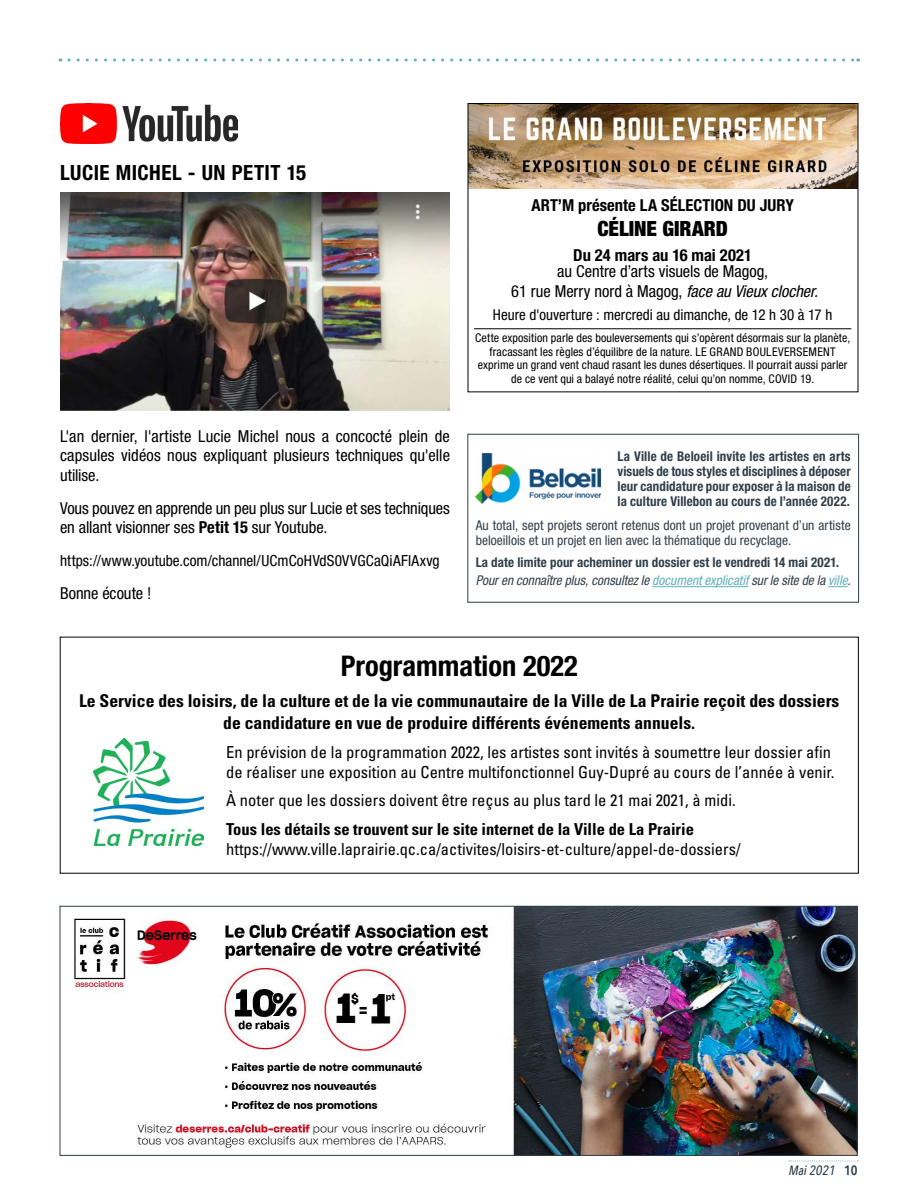
<style>
.page{position:relative;width:918px;height:1188px;background:#fff}
.page>*{position:absolute;margin:0;border:0;box-sizing:border-box;transform-origin:0 0}
.t1{font:700 condensed 28.5px "Helvetica Neue LT Pro";color:#000}
.t2{font:700 condensed 21px "Helvetica Neue LT Pro";letter-spacing:.025em;color:#000}
.t3{font:900 condensed 21px "Helvetica Neue LT Pro";letter-spacing:-.005em;color:#000}
.t4{font:700 condensed 17.7px/21.6px "Univers";color:#000;text-align:center}
.t5{font:condensed 16.5px/19.8px "Univers";color:#000}
.t6{font:condensed 16.5px/19.5px "Helvetica Neue LT Pro";letter-spacing:-.005em;color:#000;text-align:center}
.t7{font:700 condensed 16.5px "Univers";color:#000}
.t8{font:700 condensed 16.5px "Helvetica Neue LT Pro";letter-spacing:.005em;color:#000}
.t9{font:condensed 15.3px "Helvetica Neue LT Pro";letter-spacing:.005em;color:#000}
.t10{font:condensed 15px "Helvetica Neue LT Pro";color:#000}
.t11{font:700 condensed 13.5px/15px "Helvetica Neue LT Pro";letter-spacing:.01em;color:#313e48;text-align:justify;scale:.96 1}
.t12{font:condensed 13.5px/15px "Helvetica Neue LT Pro";letter-spacing:.005em;color:#313e48}
.t13{font:italic 500 13.5px "Avenir Next Condensed";color:#313e48}
.t14{font:condensed 12px/13.5px "Helvetica Neue LT Pro";letter-spacing:.01em;color:#000;text-align:center}
.s1{font-weight:700}
.s2{font-style:italic}
.s3{font-weight:400;font-style:italic}
.s4{font-weight:400;font-style:italic;color:#61b0bb}
.s5{font-size:18px}
.s6{font-weight:600;font-style:normal}
</style>
<div class="page">
<svg style="left:789px;top:1161px;width:69px;height:1px"></svg>
<svg style="left:69px;top:58px;width:790px;height:4px"></svg>
<img style="left:470px;top:105px;width:386px;height:84px">
<hr style="left:474px;top:329px;width:377px;height:1px;background:#000">
<div style="left:468px;top:103px;width:390px;height:289px;border:1px solid #000"></div>
<img style="left:94px;top:738px;width:110px;height:107px">
<hr style="left:652px;top:586px;width:96px;height:1px;background:#61b0bb">
<svg style="left:828px;top:586px;width:19px;height:1px"></svg>
<div style="left:467px;top:434px;width:392px;height:169px;border:1px solid #313e48"></div>
<img style="left:475px;top:453px;width:126px;height:51px">
<img style="left:73px;top:908px;width:782px;height:246px">
<div style="left:60px;top:906px;width:797px;height:250px;border:1px solid #313e48"></div>
<img style="left:60px;top:192px;width:390px;height:218px">
<img style="left:60px;top:103px;width:178px;height:40px">
<p class="t2" style="left:60px;top:160px;width:248px">LUCIE MICHEL - UN PETIT 15</p>
<p class="t6" style="left:60px;top:426px;width:391px;text-align:justify">L'an dernier, l'artiste Lucie Michel nous a concocté plein de capsules vidéos nous expliquant plusieurs techniques qu'elle utilise.</p>
<p class="t6" style="left:60px;top:498px;width:391px;text-align:left">Vous pouvez en apprende un peu plus sur Lucie et ses techniques en allant visionner ses <span class="s1">Petit 15</span> sur Youtube.</p>
<p class="t9" style="left:60px;top:552px;width:381px">https://www.youtube.com/channel/UCmCoHVdS0VVGCaQiAFlAxvg</p>
<p class="t6" style="left:60px;top:583px;width:93px">Bonne écoute !</p>
<p class="t8" style="left:531px;top:195px;width:264px">ART’M présente LA SÉLECTION DU JURY</p>
<p class="t3" style="left:597px;top:216px;width:132px">CÉLINE GIRARD</p>
<p class="t8" style="left:573px;top:245px;width:180px">Du 24 mars au 16 mai 2021</p>
<p class="t6" style="left:511px;top:261px;width:308px">au Centre d’arts visuels de Magog,<br>61 rue Merry nord à Magog, <span class="s2">face au Vieux clocher.</span></p>
<p class="t10" style="left:493px;top:306px;width:341px">Heure d'ouverture : mercredi au dimanche, de 12 h 30 à 17 h</p>
<p class="t14" style="left:475px;top:331px;width:377px">Cette exposition parle des bouleversements qui s’opèrent désormais sur la planète, fracassant les règles d’équilibre de la nature. LE GRAND BOULEVERSEMENT exprime un grand vent chaud rasant les dunes désertiques. Il pourrait aussi parler de ce vent qui a balayé notre réalité, celui qu’on nomme, COVID 19.</p>
<p class="t11" style="left:618px;top:448px;width:244px">La Ville de Beloeil invite les artistes en arts visuels de tous styles et disciplines à déposer leur candidature pour exposer à la maison de la culture Villebon au cours de l’année 2022.</p>
<p class="t12" style="left:476px;top:517px;width:377px">Au total, sept projets seront retenus dont un projet provenant d’un artiste beloeillois et un projet en lien avec la thématique du recyclage.</p>
<p class="t11" style="left:476px;top:553px;width:392px;line-height:18px">La date limite pour acheminer un dossier est le vendredi 14 mai 2021.<br><span class="s3">Pour en connaître plus, consultez le</span> <span class="s4">document explicatif</span> <span class="s3">sur le site de la</span> <span class="s4">ville</span><span class="s3">.</span></p>
<h1 class="t1" style="left:341px;top:648px;width:239px">Programmation 2022</h1>
<p class="t4" style="left:79px;top:690px;width:762px">Le Service des loisirs, de la culture et de la vie communautaire de la Ville de La Prairie reçoit des dossiers de candidature en vue de produire différents événements annuels<span class="s5">.</span></p>
<p class="t5" style="left:226px;top:742px;width:610px">En prévision de la programmation 2022, les artistes sont invités à soumettre leur dossier afin de réaliser une exposition au Centre multifonctionnel Guy-Dupré au cours de l’année à venir.</p>
<p class="t5" style="left:226px;top:790px;width:511px">À noter que les dossiers doivent être reçus au plus tard le 21 mai 2021, à midi.</p>
<p class="t7" style="left:226px;top:819px;width:469px">Tous les détails se trouvent sur le site internet de la Ville de La Prairie</p>
<p class="t5" style="left:226px;top:839px;width:516px">https://www.ville.laprairie.qc.ca/activites/loisirs-et-culture/appel-de-dossiers/</p>
<p class="t13" style="left:789px;top:1162px;width:71px">Mai 2021 <span class="s6">10</span></p>
</div>
